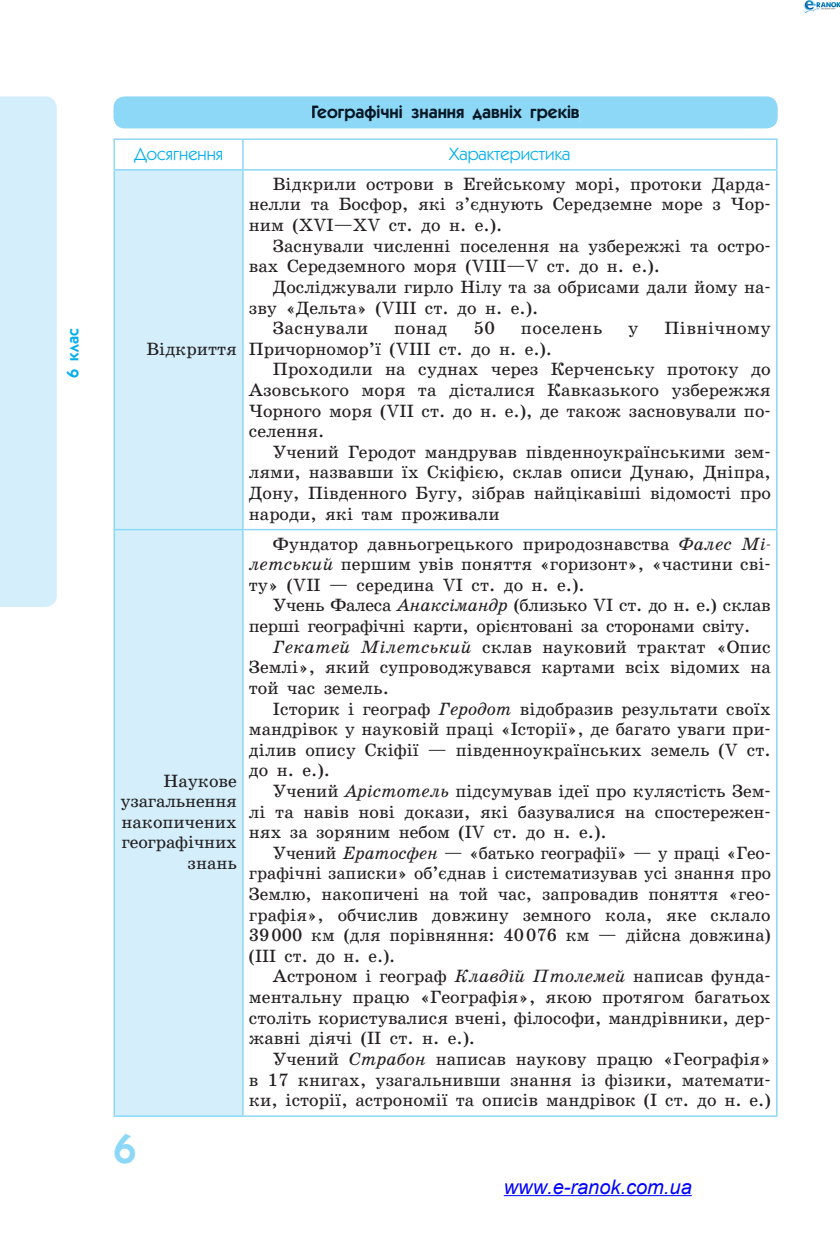
<style>
.page{position:relative;width:840px;height:1248px;background:#fff}
.page>*{position:absolute;margin:0;border:0;box-sizing:border-box;transform-origin:0 0}
.t1{font:600 40px "Kabel C";color:#8dd7f7}
.t2{font:italic 20px "Arial";color:#00f}
.t3{font:18px/20.6px "School Book C";color:#231f20;text-align:justify}
.t4{font:18px/20.6px "School Book C";letter-spacing:-.02em;color:#231f20}
.t5{font:600 18px "Kabel C";color:#011622}
.t6{font:18px "School Book C";letter-spacing:.025em;color:#231f20}
.t7{font:18px "Kabel C";color:#00aeef}
.t8{font:600 16px "Kabel C";color:#00aeef}
.s1{font-style:italic}
</style>
<div class="page">
<div style="left:0;top:96px;width:57px;height:511px;background:#d4effb"></div>
<div style="left:115px;top:171px;width:127px;height:944px;background:#d4effb"></div>
<hr style="left:113px;top:138px;width:130px;height:2px;background:#8dd7f7">
<hr style="left:113px;top:140px;width:2px;height:29px;background:#8dd7f7">
<hr style="left:243px;top:138px;width:534px;height:2px;background:#8dd7f7">
<svg style="left:242px;top:140px;width:1px;height:29px"></svg>
<hr style="left:775px;top:140px;width:2px;height:29px;background:#8dd7f7">
<hr style="left:113px;top:169px;width:130px;height:2px;background:#8dd7f7">
<hr style="left:243px;top:169px;width:534px;height:2px;background:#8dd7f7">
<hr style="left:775px;top:171px;width:2px;height:358px;background:#8dd7f7">
<hr style="left:113px;top:529px;width:130px;height:1px;background:#8dd7f7">
<hr style="left:243px;top:529px;width:534px;height:1px;background:#8dd7f7">
<hr style="left:775px;top:530px;width:2px;height:585px;background:#8dd7f7">
<hr style="left:243px;top:1115px;width:534px;height:1px;background:#8dd7f7">
<hr style="left:113px;top:171px;width:2px;height:358px;background:#8dd7f7">
<hr style="left:242px;top:171px;width:1px;height:358px;background:#8dd7f7">
<hr style="left:113px;top:530px;width:2px;height:585px;background:#8dd7f7">
<hr style="left:242px;top:530px;width:1px;height:585px;background:#8dd7f7">
<hr style="left:113px;top:1115px;width:130px;height:1px;background:#8dd7f7">
<div style="left:113px;top:96px;width:664px;height:32px;background:#8dd7f7"></div>
<div style="left:312px;top:105px;width:267px;height:17px;background:#8dd7f7"></div>
<hr style="left:503px;top:1195px;width:188px;height:1px;background:#00f">
<img style="left:803px;top:0;width:36px;height:13px">
<p class="t8" style="left:64px;top:378px;width:51px;rotate:-90deg">6 клас</p>
<p class="t5" style="left:311px;top:102px;width:270px">Географічні знання давніх греків</p>
<p class="t7" style="left:134px;top:142px;width:91px">досягнення</p>
<p class="t7" style="left:449px;top:142px;width:122px">Характеристика</p>
<p class="t3" style="left:146px;top:338px;width:92px">Відкриття</p>
<p class="t3" style="left:120px;top:770px;width:118px;text-align:right">Наукове узагальнення накопичених географічних знань</p>
<h1 class="t1" style="left:113px;top:1126px;width:24px">6</h1>
<p class="t3" style="left:249px;top:174px;width:523px;text-indent:24px">Відкрили острови в Егейському морі, протоки Дарда&shy;нелли та Босфор, які з’єднують Середземне море з Чор&shy;ним (XVI—XV ст. до н. е.).</p>
<p class="t3" style="left:249px;top:235px;width:523px;text-indent:24px">Заснували численні поселення на узбережжі та остро&shy;вах Середземного моря (VIII—V ст. до н. е.).</p>
<p class="t3" style="left:273px;top:277px;width:499px">Досліджували гирло Нілу та за обрисами дали йому на-</p>
<p class="t3" style="left:249px;top:297px;width:291px">зву «Дельта» (VIII ст. до н. е.).</p>
<p class="t6" style="left:273px;top:318px;width:97px">Заснували</p>
<p class="t3" style="left:394px;top:318px;width:55px">понад</p>
<p class="t3" style="left:473px;top:318px;width:23px">50</p>
<p class="t6" style="left:520px;top:318px;width:83px">поселень</p>
<p class="t3" style="left:628px;top:318px;width:12px">у</p>
<p class="t6" style="left:664px;top:318px;width:108px">Північному</p>
<p class="t3" style="left:249px;top:338px;width:304px">Причорномор’ї (VIII ст. до н. е.).</p>
<p class="t3" style="left:273px;top:359px;width:499px">Проходили на суднах через Керченську протоку до</p>
<p class="t3" style="left:249px;top:380px;width:523px">Азовського моря та дісталися Кавказького узбережжя</p>
<p class="t3" style="left:249px;top:400px;width:523px">Чорного моря (VII ст. до н. е.), де також засновували по-</p>
<p class="t3" style="left:249px;top:421px;width:77px">селення.</p>
<p class="t3" style="left:273px;top:441px;width:499px">Учений Геродот мандрував південноукраїнськими зем-</p>
<p class="t3" style="left:249px;top:462px;width:523px">лями, назвавши їх Скіфією, склав описи Дунаю, Дніпра,</p>
<p class="t3" style="left:249px;top:483px;width:523px">Дону, Південного Бугу, зібрав найцікавіші відомості про</p>
<p class="t3" style="left:249px;top:503px;width:252px">народи, які там проживали</p>
<p class="t3" style="left:249px;top:533px;width:523px;text-indent:24px">Фундатор давньогрецького природознавства <span class="s1">Фалес Мі&shy;летський</span> першим увів поняття «горизонт», «частини сві&shy;ту» (VII — середина VI ст. до н. е.).</p>
<p class="t4" style="left:249px;top:595px;width:523px;text-indent:24px">Учень Фалеса <span class="s1">Анаксімандр</span> (близько VI ст. до н. е.) склав перші географічні карти, орієнтовані за сторонами світу.</p>
<p class="t3" style="left:249px;top:636px;width:523px;text-indent:24px"><span class="s1">Гекатей Мілетський</span> склав науковий трактат «Опис Землі», який супроводжувався картами всіх відомих на той час земель.</p>
<p class="t3" style="left:249px;top:698px;width:523px;text-indent:24px">Історик і географ <span class="s1">Геродот</span> відобразив результати своїх мандрівок у науковій праці «Історії», де багато уваги при&shy;ділив опису Скіфії — південноукраїнських земель (V ст. до н. е.).</p>
<p class="t3" style="left:249px;top:780px;width:523px;text-indent:24px">Учений <span class="s1">Арістотель</span> підсумував ідеї про кулястість Зем&shy;лі та навів нові докази, які базувалися на спостережен&shy;нях за зоряним небом (IV ст. до н. е.).</p>
<p class="t3" style="left:249px;top:842px;width:523px;text-indent:24px">Учений <span class="s1">Ератосфен</span> — «батько географії» — у праці «Гео&shy;графічні записки» об’єднав і систематизував усі знання про Землю, накопичені на той час, запровадив поняття «гео&shy;графія», обчислив довжину земного кола, яке склало 39 000 км (для порівняння: 40 076 км — дійсна довжина) (III ст. до н. е.).</p>
<p class="t3" style="left:249px;top:966px;width:523px;text-indent:24px">Астроном і географ <span class="s1">Клавдій Птолемей</span> написав фунда&shy;ментальну працю «Географія», якою протягом багатьох століть користувалися вчені, філософи, мандрівники, дер&shy;жавні діячі (II ст. н. е.).</p>
<p class="t3" style="left:249px;top:1048px;width:523px;text-indent:24px">Учений <span class="s1">Страбон</span> написав наукову працю «Географія» в 17 книгах, узагальнивши знання із фізики, математи&shy;ки, історії, астрономії та описів мандрівок (І ст. до н. е.)</p>
<p class="t2" style="left:503px;top:1173px;width:189px">www.e-ranok.com.ua</p>
</div>
